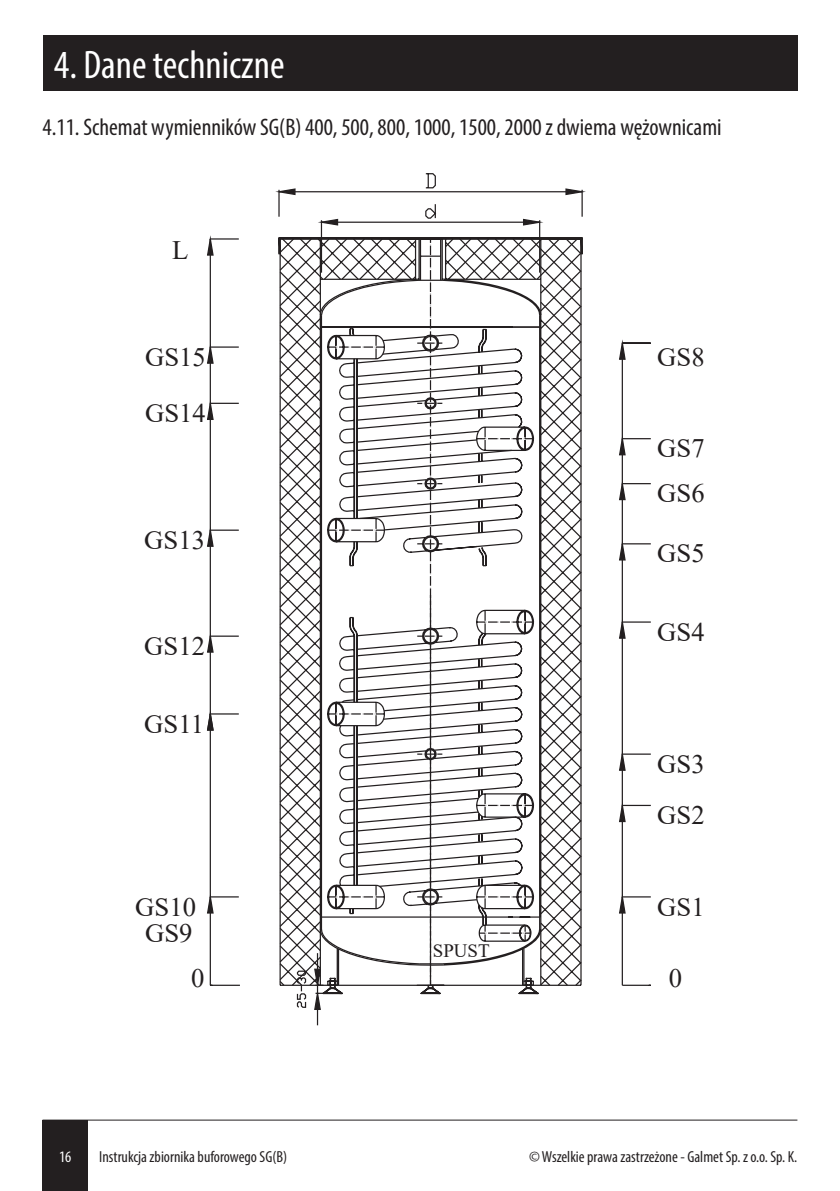
<style>
.page{position:relative;width:840px;height:1191px;background:#fff}
.page>*{position:absolute;margin:0;border:0;box-sizing:border-box;transform-origin:0 0}
.t1{font:condensed 40px "Myriad Pro";color:#fff}
.t2{font:26.6px "Times New Roman";color:#231f20}
.t3{font:condensed 24px "Myriad Pro";color:#231f20}
.t4{font:18.8px "Times New Roman";color:#231f20}
.t5{font:condensed 16px "Myriad Pro";color:#231f20}
.t6{font:condensed 16px "Myriad Pro";color:#fff}
</style>
<div class="page">
<hr style="left:43px;top:1119px;width:754px;height:1px;background:#231f20">
<div style="left:43px;top:1120px;width:45px;height:71px;background:#231f20"></div>
<div style="left:43px;top:35px;width:754px;height:56px;background:#231f20"></div>
<hr style="left:209px;top:239px;width:2px;height:746px;background:#231f20">
<svg style="left:207px;top:522px;width:7px;height:25px"></svg>
<svg style="left:207px;top:339px;width:7px;height:25px"></svg>
<svg style="left:207px;top:235px;width:7px;height:21px"></svg>
<svg style="left:619px;top:889px;width:7px;height:25px"></svg>
<hr style="left:621px;top:347px;width:1px;height:638px;background:#231f20">
<svg style="left:619px;top:798px;width:7px;height:25px"></svg>
<svg style="left:619px;top:746px;width:7px;height:25px"></svg>
<svg style="left:619px;top:614px;width:7px;height:25px"></svg>
<svg style="left:619px;top:536px;width:7px;height:25px"></svg>
<svg style="left:619px;top:431px;width:7px;height:25px"></svg>
<svg style="left:619px;top:339px;width:7px;height:21px"></svg>
<svg style="left:207px;top:628px;width:33px;height:358px"></svg>
<svg style="left:275px;top:173px;width:311px;height:853px"></svg>
<svg style="left:338px;top:327px;width:185px;height:240px"></svg>
<svg style="left:619px;top:476px;width:31px;height:25px"></svg>
<svg style="left:207px;top:396px;width:32px;height:25px"></svg>
<h1 class="t1" style="left:54px;top:41px;width:232px">4. Dane techniczne</h1>
<h3 class="t3" style="left:43px;top:113px;width:680px">4.11. Schemat wymienników SG(B) 400, 500, 800, 1000, 1500, 2000 z dwiema wężownicami</h3>
<h2 class="t2" style="left:172px;top:231px;width:18px">L</h2>
<h2 class="t2" style="left:145px;top:338px;width:62px">GS15</h2>
<h2 class="t2" style="left:145px;top:394px;width:62px">GS14</h2>
<h2 class="t2" style="left:144px;top:521px;width:62px">GS13</h2>
<h2 class="t2" style="left:144px;top:627px;width:62px">GS12</h2>
<h2 class="t2" style="left:144px;top:705px;width:61px">GS11</h2>
<h2 class="t2" style="left:135px;top:888px;width:62px">GS10</h2>
<h2 class="t2" style="left:145px;top:914px;width:49px">GS9</h2>
<h2 class="t2" style="left:191px;top:959px;width:15px">0</h2>
<p class="t4" style="left:432px;top:937px;width:58px">SPUST</p>
<h2 class="t2" style="left:657px;top:338px;width:49px">GS8</h2>
<h2 class="t2" style="left:657px;top:429px;width:49px">GS7</h2>
<h2 class="t2" style="left:657px;top:474px;width:49px">GS6</h2>
<h2 class="t2" style="left:657px;top:534px;width:49px">GS5</h2>
<h2 class="t2" style="left:657px;top:613px;width:49px">GS4</h2>
<h2 class="t2" style="left:657px;top:745px;width:49px">GS3</h2>
<h2 class="t2" style="left:657px;top:796px;width:49px">GS2</h2>
<h2 class="t2" style="left:657px;top:888px;width:49px">GS1</h2>
<h2 class="t2" style="left:668px;top:959px;width:15px">0</h2>
<p class="t6" style="left:59px;top:1146px;width:14px">16</p>
<p class="t5" style="left:99px;top:1146px;width:189px">Instrukcja zbiornika buforowego SG(B)</p>
<p class="t5" style="left:528px;top:1146px;width:270px">© Wszelkie prawa zastrzeżone - Galmet Sp. z o.o. Sp. K.</p>
</div>
